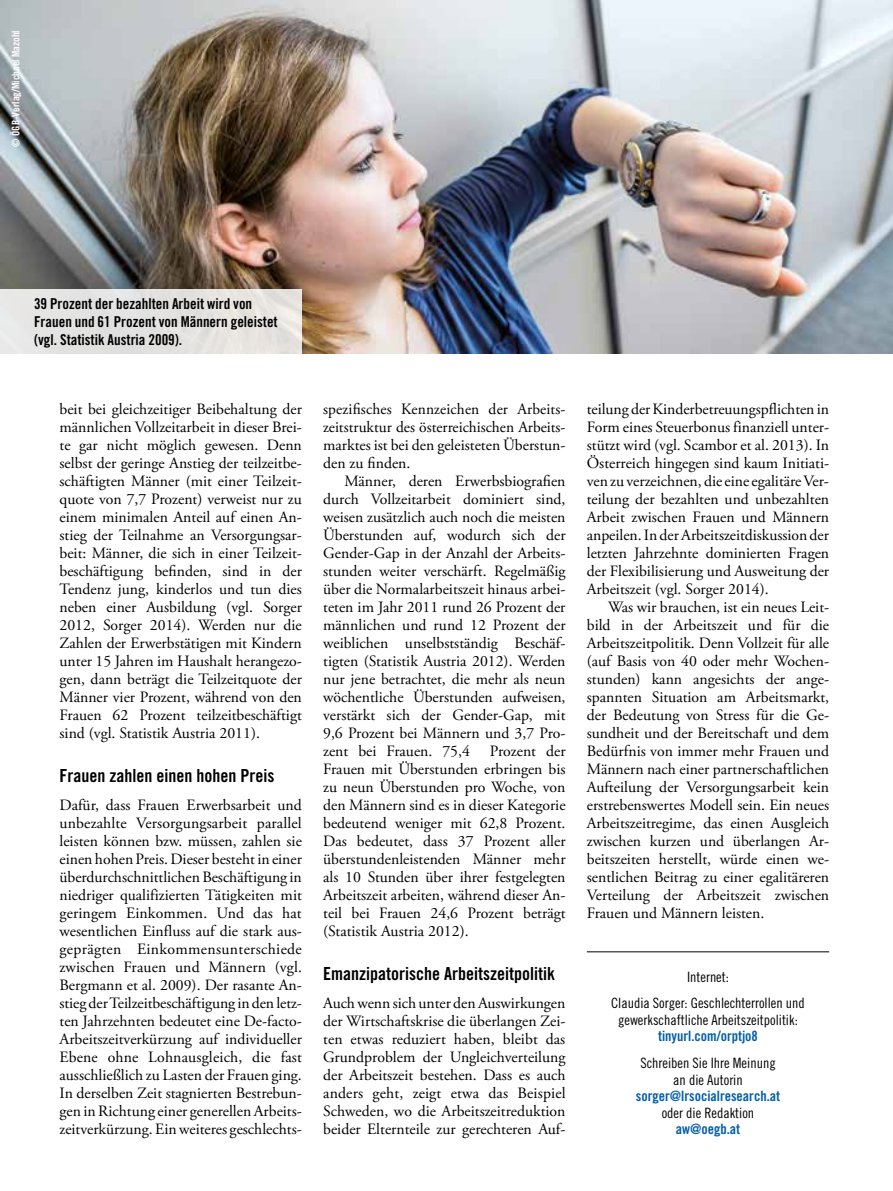
<style>
.page{position:relative;width:893px;height:1191px;background:#fff}
.page>*{position:absolute;margin:0;border:0;box-sizing:border-box;transform-origin:0 0}
.t1{font:18px "Trade Gothic Bold Cond Twenty";color:#000}
.t2{font:15.75px/18px "Adobe Garamond Pro";color:#000;text-align:justify}
.t3{font:15px/18px "Trade Gothic Bold Cond Twenty";color:#000}
.t4{font:14.25px/26.1px "Trade Gothic Cond Eighteen";color:#000;text-align:center}
.t5{font:14.25px "Trade Gothic Bold Cond Twenty";color:#005da9}
.t6{font:10.5px "Trade Gothic Bold Cond Twenty";color:#fff}
</style>
<div class="page">
<hr style="left:587px;top:951px;width:242px;height:1px;background:#000">
<img style="left:0;top:0;width:893px;height:353px">
<div style="left:0;top:289px;width:302px;height:64px;background:#e4e3e1"></div>
<p class="t6" style="left:9px;top:147px;width:118px;rotate:-90deg">© ÖGB-Verlag/Michael Mazohl</p>
<p class="t3" style="left:34px;top:295px;width:245px">39 Prozent der bezahlten Arbeit wird von<br>Frauen und 61 Prozent von Männern geleistet (vgl. Statistik Austria 2009).</p>
<p class="t2" style="left:60px;top:401px;width:244px">beit bei gleichzeitiger Beibehaltung der männlichen Vollzeitarbeit in dieser Brei&shy;te gar nicht möglich gewesen. Denn selbst der geringe Anstieg der teilzeitbe&shy;schäftigten Männer (mit einer Teilzeit&shy;quote von 7,7 Prozent) verweist nur zu einem minimalen Anteil auf einen An&shy;stieg der Teilnahme an Versorgungsar&shy;beit: Männer, die sich in einer Teilzeit&shy;beschäftigung befinden, sind in der Tendenz jung, kinderlos und tun dies neben einer Ausbildung (vgl. Sorger 2012, Sorger 2014). Werden nur die Zahlen der Erwerbstätigen mit Kindern unter 15 Jahren im Haushalt herangezo&shy;gen, dann beträgt die Teilzeitquote der Männer vier Prozent, während von den Frauen 62 Prozent teilzeitbeschäftigt sind (vgl. Statistik Austria 2011).</p>
<p class="t1" style="left:60px;top:764px;width:216px">Frauen zahlen einen hohen Preis</p>
<p class="t2" style="left:60px;top:797px;width:244px">Dafür, dass Frauen Erwerbsarbeit und unbezahlte Versorgungsarbeit parallel leisten können bzw. müssen, zahlen sie einen hohen Preis. Dieser besteht in einer überdurchschnittlichen Beschäftigung in niedriger qualifizierten Tätigkeiten mit geringem Einkommen. Und das hat wesentlichen Einfluss auf die stark aus&shy;geprägten Einkommensunterschiede zwischen Frauen und Männern (vgl.<br>Bergmann et al. 2009). Der rasante An&shy;stieg der Teilzeitbeschäftigung in den letz&shy;ten Jahrzehnten bedeutet eine De-facto-Arbeitszeitverkürzung auf individueller Ebene ohne Lohnausgleich, die fast ausschließlich zu Lasten der Frauen ging.<br>In derselben Zeit stagnierten Bestrebun&shy;gen in Richtung einer generellen Arbeits&shy;zeitverkürzung. Ein weiteres geschlechts-</p>
<p class="t2" style="left:323px;top:401px;width:244px">spezifisches Kennzeichen der Arbeits&shy;zeitstruktur des österreichischen Arbeits&shy;marktes ist bei den geleisteten Überstun&shy;den zu finden.</p>
<p class="t2" style="left:323px;top:473px;width:244px;text-indent:21px">Männer, deren Erwerbsbiografien durch Vollzeitarbeit dominiert sind, weisen zusätzlich auch noch die meisten Überstunden auf, wodurch sich der Gender-Gap in der Anzahl der Arbeits&shy;stunden weiter verschärft. Regelmäßig über die Normalarbeitszeit hinaus arbei&shy;teten im Jahr 2011 rund 26 Prozent der männlichen und rund 12 Prozent der weiblichen unselbstständig Beschäf&shy;tigten (Statistik Austria 2012). Werden nur jene betrachtet, die mehr als neun wöchentliche Überstunden aufweisen, verstärkt sich der Gender-Gap, mit 9,6 Prozent bei Männern und 3,7 Pro&shy;zent bei Frauen. 75,4</p>
<p class="t2" style="left:323px;top:743px;width:244px;text-indent:167px">Prozent der Frauen mit Überstunden erbringen bis zu neun Überstunden pro Woche, von den Männern sind es in dieser Kategorie bedeutend weniger mit 62,8 Prozent.<br>Das bedeutet, dass 37 Prozent aller überstundenleistenden Männer mehr als 10 Stunden über ihrer festgelegten Arbeitszeit arbeiten, während dieser An&shy;teil bei Frauen 24,6 Prozent beträgt (Statistik Austria 2012).</p>
<p class="t1" style="left:323px;top:962px;width:233px">Emanzipatorische Arbeitszeitpolitik</p>
<p class="t2" style="left:323px;top:995px;width:244px">Auch wenn sich unter den Auswirkungen der Wirtschaftskrise die überlangen Zei&shy;ten etwas reduziert haben, bleibt das Grundproblem der Ungleichverteilung der Arbeitszeit bestehen. Dass es auch anders geht, zeigt etwa das Beispiel Schweden, wo die Arbeitszeitreduktion beider Elternteile zur gerechteren Auf-</p>
<p class="t2" style="left:587px;top:401px;width:244px">teilung der Kinderbetreuungspflichten in Form eines Steuerbonus finanziell unter&shy;stützt wird (vgl. Scambor et al. 2013). In Österreich hingegen sind kaum Initiati&shy;ven zu verzeichnen, die eine egalitäre Ver&shy;teilung der bezahlten und unbezahlten Arbeit zwischen Frauen und Männern anpeilen. In der Arbeitszeitdiskussion der letzten Jahrzehnte dominierten Fragen der Flexibilisierung und Ausweitung der Arbeitszeit (vgl. Sorger 2014).</p>
<p class="t2" style="left:587px;top:599px;width:244px;text-indent:21px">Was wir brauchen, ist ein neues Leit&shy;bild in der Arbeitszeit und für die Arbeitszeitpolitik. Denn Vollzeit für alle (auf Basis von 40 oder mehr Wochen&shy;stunden) kann angesichts der ange&shy;spannten Situation am Arbeitsmarkt, der Bedeutung von Stress für die Ge&shy;sundheit und der Bereitschaft und dem Bedürfnis von immer mehr Frauen und Männern nach einer partnerschaftlichen Aufteilung der Versorgungsarbeit kein erstrebenswertes Modell sein. Ein neues Arbeitszeitregime, das einen Ausgleich zwischen kurzen und überlangen Ar&shy;beitszeiten herstellt, würde einen we&shy;sentlichen Beitrag zu einer egalitäreren Verteilung der Arbeitszeit zwischen Frauen und Männern leisten.</p>
<p class="t4" style="left:611px;top:963px;width:195px">Internet:<br>Claudia Sorger: Geschlechterrollen und</p>
<p class="t4" style="left:618px;top:1006px;width:181px">gewerkschaftliche Arbeitszeitpolitik:</p>
<p class="t5" style="left:658px;top:1027px;width:101px">tinyurl.com/orptjo8</p>
<p class="t4" style="left:640px;top:1054px;width:137px;line-height:16.5px">Schreiben Sie Ihre Meinung an die Autorin</p>
<p class="t5" style="left:636px;top:1087px;width:146px">sorger@lrsocialresearch.at</p>
<p class="t4" style="left:662px;top:1099px;width:94px">oder die Redaktion</p>
<p class="t5" style="left:676px;top:1120px;width:66px">aw@oegb.at</p>
</div>
